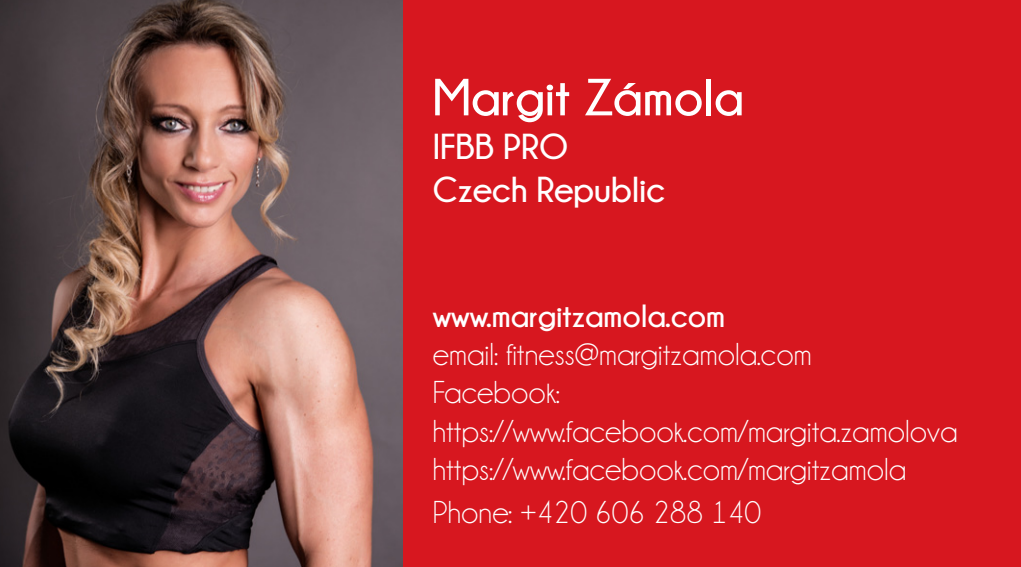
<style>
.page{position:relative;width:1021px;height:567px;background:#fff}
.page>*{position:absolute;margin:0;border:0;box-sizing:border-box;transform-origin:0 0}
.t1{font:700 52px "Champagne&Limousines";color:#fff}
.t2{font:700 36px "Champagne&Limousines";color:#fff}
.t3{font:32px "Champagne&Limousines";color:#fff}
.t4{font:700 32px "Champagne&Limousines";color:#fff}
</style>
<div class="page">
<div style="left:0;top:0;width:1020px;height:567px;background:#d7171f"></div>
<img style="left:0;top:0;width:403px;height:567px">
<p class="t1" style="left:433px;top:69px;width:312px">Margit Zámola</p>
<p class="t2" style="left:433px;top:126px;width:137px">IFBB PRO</p>
<p class="t2" style="left:433px;top:169px;width:234px">Czech Republic</p>
<p class="t4" style="left:433px;top:298px;width:294px">www.margitzamola.com</p>
<p class="t3" style="left:433px;top:338px;width:380px">email: fitness@margitzamola.com</p>
<p class="t3" style="left:433px;top:376px;width:129px">Facebook:</p>
<p class="t3" style="left:433px;top:415px;width:526px">https://www.facebook.com/margita.zamolova</p>
<p class="t3" style="left:433px;top:453px;width:475px">https://www.facebook.com/margitzamola</p>
<p class="t3" style="left:433px;top:496px;width:330px">Phone: +420 606 288 140</p>
</div>
